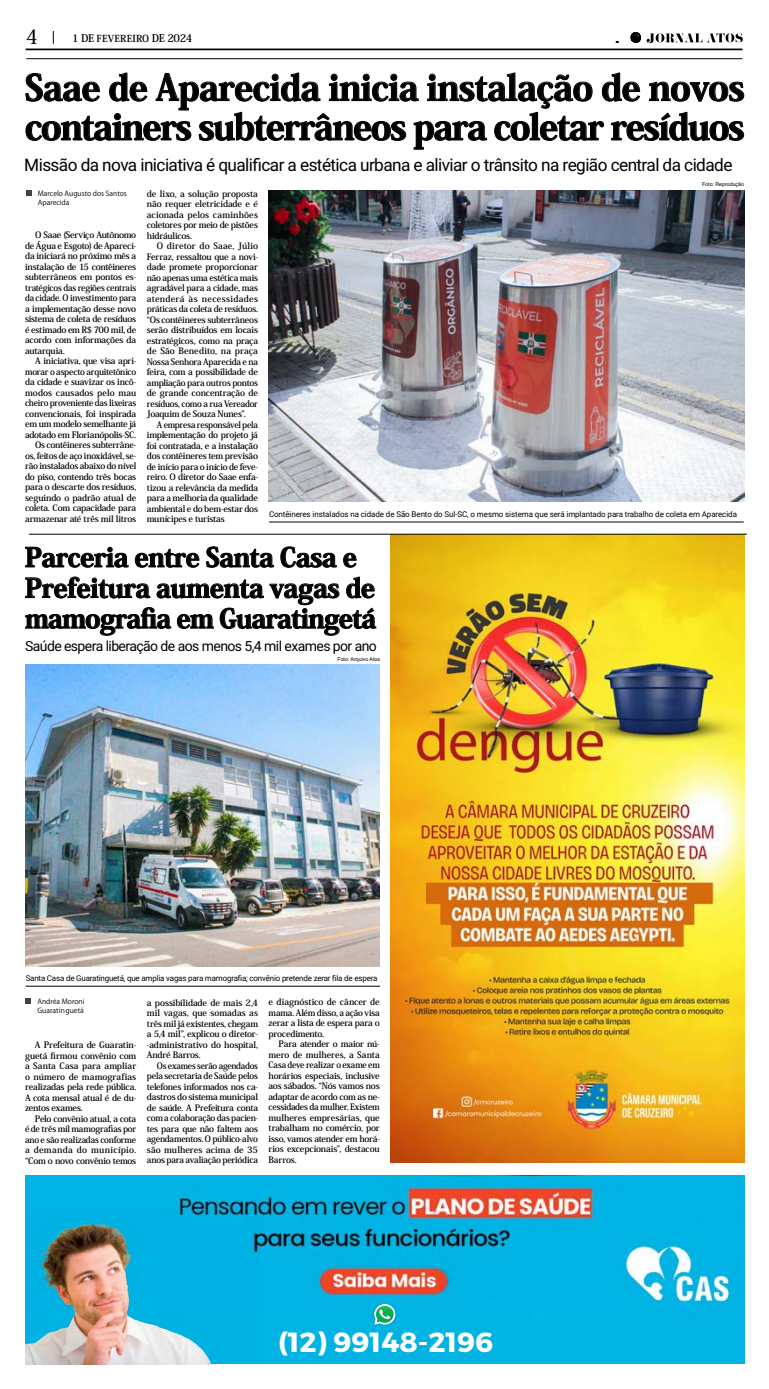
<style>
.page{position:relative;width:769px;height:1389px;background:#fff}
.page>*{position:absolute;margin:0;border:0;box-sizing:border-box;transform-origin:0 0}
.t1{font:800 35.35px/39.4px "Koz Min Pro";letter-spacing:-.04em;color:#000}
.t2{font:700 27.65px "Montserrat";color:#fff}
.t3{font:800 26.25px/30.6px "Koz Min Pro";letter-spacing:-.02em;color:#000}
.t4{font:500 19.69px "Koz Min Pro";color:#000}
.t5{font:17.24px "Roboto";letter-spacing:-.035em;color:#000}
.t6{font:14px "Roboto";letter-spacing:-.04em;color:#000}
.t7{font:700 10.5px "Koz Min Pro";letter-spacing:-.04em;color:#000}
.t8{font:700 8.75px/10.5px "Koz Min Pro";letter-spacing:-.02em;color:#000;text-align:justify}
.t9{font:700 8.75px/10.5px "Koz Min Pro";letter-spacing:-.02em;color:#000;text-align:justify;scale:.95 1}
.t10{font:700 8.75px/10.5px "Koz Min Pro";letter-spacing:-.02em;color:#000;text-align:justify;scale:.96 1}
.t11{font:7.96px "Roboto";letter-spacing:-.01em;color:#000}
.t12{font:7px/8.8px "Koz Go Pro";color:#000}
.t13{font:5.25px "Arial";color:#000}
.s1{font-size:9.62px}
</style>
<div class="page">
<svg style="left:53px;top:31px;width:1px;height:13px"></svg>
<hr style="left:26px;top:49px;width:716px;height:1px;background:#000">
<hr style="left:26px;top:59px;width:716px;height:1px;background:#000">
<svg style="left:647px;top:33px;width:96px;height:10px"></svg>
<svg style="left:630px;top:32px;width:11px;height:11px"></svg>
<img style="left:390px;top:535px;width:354px;height:628px">
<hr style="left:29px;top:534px;width:718px;height:1px;background:#000">
<svg style="left:26px;top:73px;width:718px;height:76px"></svg>
<svg style="left:26px;top:190px;width:5px;height:5px"></svg>
<img style="left:269px;top:190px;width:475px;height:312px">
<hr style="left:269px;top:522px;width:475px;height:1px;background:#000">
<svg style="left:25px;top:547px;width:103px;height:20px"></svg>
<svg style="left:135px;top:549px;width:64px;height:18px"></svg>
<svg style="left:206px;top:547px;width:68px;height:20px"></svg>
<svg style="left:281px;top:547px;width:56px;height:20px"></svg>
<svg style="left:343px;top:553px;width:13px;height:14px"></svg>
<svg style="left:25px;top:577px;width:351px;height:58px"></svg>
<svg style="left:26px;top:998px;width:5px;height:6px"></svg>
<hr style="left:26px;top:986px;width:354px;height:1px;background:#000">
<img style="left:25px;top:665px;width:354px;height:301px">
<div style="left:25px;top:1175px;width:719px;height:189px;background:#00b3e3"></div>
<img style="left:176px;top:1175px;width:558px;height:139px">
<img style="left:25px;top:1213px;width:234px;height:151px">
<img style="left:373px;top:1303px;width:23px;height:22px">
<svg style="left:374px;top:1304px;width:21px;height:21px"></svg>
<h3 class="t4" style="left:26px;top:22px;width:14px">4</h3>
<p class="t7" style="left:72px;top:30px;width:122px">1 DE <span class="s1">FEVEREIRO</span> DE 2024</p>
<h1 class="t1" style="left:25px;top:66px;width:721px">Saae de Aparecida inicia instalação de novos containers subterrâneos para coletar resíduos</h1>
<h3 class="t5" style="left:24px;top:153px;width:710px">Missão da nova iniciativa é qualificar a estética urbana e aliviar o trânsito na região central da cidade</h3>
<p class="t13" style="left:702px;top:181px;width:44px">Foto: Reprodução</p>
<p class="t8" style="left:147px;top:188px;width:113px">de lixo, a solução proposta não requer eletricidade e é acionada pelos caminhões coletores por meio de pistões hidráulicos.</p>
<p class="t8" style="left:147px;top:241px;width:113px;text-indent:10px">O diretor do Saae, Júlio Ferraz, ressaltou que a novi&shy;dade promete proporcionar não apenas uma estética mais agradável para a cidade, mas atenderá às necessidades práticas da coleta de resíduos. “Os contêineres subterrâneos serão distribuídos em locais estratégicos, como na praça de São Benedito, na praça Nossa Senhora Aparecida e na feira, com a possibilidade de ampliação para outros pontos de grande concentração de resíduos, como a rua Vereador Joaquim de Souza Nunes”.</p>
<p class="t10" style="left:147px;top:419px;width:117px;text-indent:10px">A empresa responsável pela implementação do projeto já foi contratada, e a instalação dos contêineres tem previsão de início para o início de feve&shy;reiro. O diretor do Saae enfa&shy;tizou a relevância da medida para a melhoria da qualidade ambiental e do bem-estar dos munícipes e turistas</p>
<p class="t12" style="left:38px;top:189px;width:91px">Marcelo Augusto dos Santos<br>Aparecida</p>
<p class="t8" style="left:25px;top:229px;width:113px;text-indent:10px">O Saae (Serviço Autônomo de Água e Esgoto) de Apareci&shy;da iniciará no próximo mês a instalação de 15 contêineres subterrâneos em pontos es&shy;tratégicos das regiões centrais da cidade. O investimento para a implementação desse novo sistema de coleta de resíduos é estimado em R$ 700 mil, de acordo com informações da autarquia.</p>
<p class="t8" style="left:25px;top:355px;width:113px;text-align:right">A iniciativa, que visa apri&shy;morar o aspecto arquitetônico da cidade e suavizar os incô&shy;modos causados pelo mau cheiro proveniente das lixeiras convencionais, foi inspirada em um modelo semelhante já adotado em Florianópolis-SC.<br>Os contêineres subterrâne&shy;os, feitos de aço inoxidável, se&shy;rão instalados abaixo do nível do piso, contendo três bocas para o descarte dos resíduos, seguindo o padrão atual de coleta. Com capacidade para armazenar até três mil litros</p>
<p class="t11" style="left:269px;top:508px;width:469px">Contêineres instalados na cidade de São Bento do Sul-SC, o mesmo sistema que será implantado para trabalho de coleta em Aparecida</p>
<h3 class="t3" style="left:25px;top:541px;width:353px">Parceria entre Santa Casa e<br>Prefeitura aumenta vagas de mamografia em Guaratingetá</h3>
<h3 class="t6" style="left:25px;top:637px;width:353px">Saúde espera liberação de aos menos 5,4 mil exames por ano</h3>
<p class="t13" style="left:337px;top:656px;width:44px">Foto: Arquivo Atos</p>
<p class="t11" style="left:26px;top:972px;width:353px">Santa Casa de Guaratinguetá, que amplia vagas para mamografia; convênio pretende zerar fila de espera</p>
<p class="t8" style="left:269px;top:997px;width:113px">e diagnóstico de câncer de mama. Além disso, a ação visa zerar a lista de espera para o procedimento.</p>
<p class="t8" style="left:269px;top:1039px;width:113px;text-indent:10px">Para atender o maior nú&shy;mero de mulheres, a Santa Casa deve realizar o exame em horários especiais, inclusive aos sábados. “Nós vamos nos adaptar de acordo com as ne&shy;cessidades da mulher. Existem mulheres empresárias, que trabalham no comércio, por isso, vamos atender em horá&shy;rios excepcionais”, destacou Barros.</p>
<p class="t12" style="left:37px;top:997px;width:49px">Andréa Moroni<br>Guaratinguetá</p>
<p class="t8" style="left:147px;top:997px;width:113px">a possibilidade de mais 2,4 mil vagas, que somadas as três mil já existentes, chegam a 5,4 mil”, explicou o diretor--administrativo do hospital, André Barros.</p>
<p class="t9" style="left:147px;top:1060px;width:118px;text-indent:10px">Os exames serão agendados pela secretaria de Saúde pelos telefones informados nos ca&shy;dastros do sistema municipal de saúde. A Prefeitura conta com a colaboração das pacien&shy;tes para que não faltem aos agendamentos. O público-alvo são mulheres acima de 35 anos para avaliação periódica</p>
<p class="t8" style="left:25px;top:1039px;width:113px;text-indent:10px">A Prefeitura de Guaratin&shy;guetá firmou convênio com a Santa Casa para ampliar o número de mamografias realizadas pela rede pública.<br>A cota mensal atual é de du&shy;zentos exames.</p>
<p class="t8" style="left:25px;top:1113px;width:113px;text-indent:10px">Pelo convênio atual, a cota é de três mil mamografias por ano e são realizadas conforme a demanda do município. “Com o novo convênio temos</p>
<h2 class="t2" style="left:278px;top:1325px;width:217px">(12) 99148-2196</h2>
</div>
